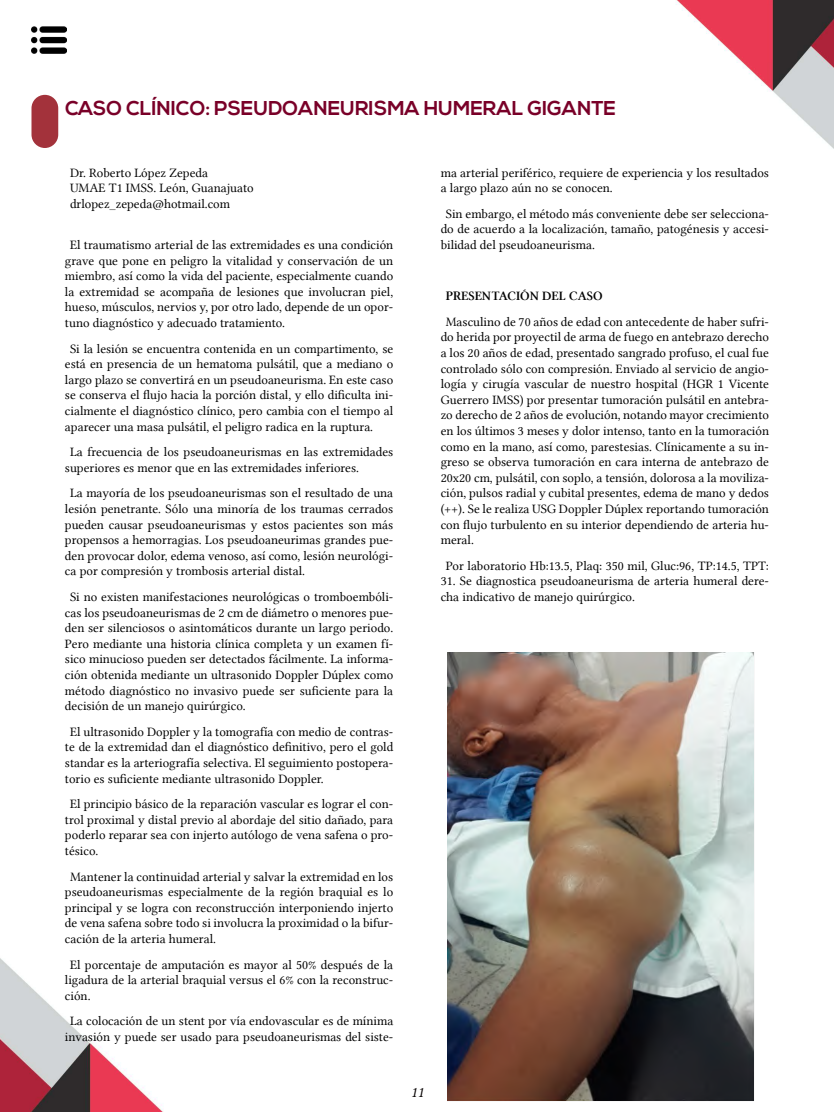
<style>
.page{position:relative;width:834px;height:1112px;background:#fff}
.page>*{position:absolute;margin:0;border:0;box-sizing:border-box;transform-origin:0 0}
.t1{font:700 20px "Nexa";color:#790028}
.t2{font:15px "Lin Libertine I";color:#050000}
.t3{font:13px/15.6px "Lin Libertine";color:#000;text-align:justify}
.t4{font:13px "Lin Libertine Z";color:#000}
</style>
<div class="page">
<img style="left:0;top:0;width:834px;height:1112px">
<img style="left:32px;top:22px;width:35px;height:36px">
<img style="left:447px;top:653px;width:308px;height:448px">
<div style="left:32px;top:95px;width:26px;height:53px;background:#a3323b;border-radius:13px"></div>
<h1 class="t1" style="left:65px;top:97px;width:553px">CASO CLÍNICO: PSEUDOANEURISMA HUMERAL GIGANTE</h1>
<p class="t3" style="left:70px;top:165px;width:185px;text-align:left">Dr. Roberto López Zepeda<br>UMAE T1 IMSS. León, Guanajuato drlopez_zepeda@hotmail.com</p>
<p class="t3" style="left:65px;top:237px;width:330px;text-indent:5px">El traumatismo arterial de las extremidades es una condición grave que pone en peligro la vitalidad y conservación de un miembro, así como la vida del paciente, especialmente cuando la extremidad se acompaña de lesiones que involucran piel, hueso, músculos, nervios y, por otro lado, depende de un opor&shy;tuno diagnóstico y adecuado tratamiento.</p>
<p class="t3" style="left:65px;top:341px;width:330px;text-indent:5px">Si la lesión se encuentra contenida en un compartimento, se está en presencia de un hematoma pulsátil, que a mediano o largo plazo se convertirá en un pseudoaneurisma. En este caso se conserva el flujo hacia la porción distal, y ello dificulta ini&shy;cialmente el diagnóstico clínico, pero cambia con el tiempo al aparecer una masa pulsátil, el peligro radica en la ruptura.</p>
<p class="t3" style="left:65px;top:444px;width:330px;text-indent:5px">La frecuencia de los pseudoaneurismas en las extremidades superiores es menor que en las extremidades inferiores.</p>
<p class="t3" style="left:65px;top:485px;width:330px;text-indent:5px">La mayoría de los pseudoaneurismas son el resultado de una lesión penetrante. Sólo una minoría de los traumas cerrados pueden causar pseudoaneurismas y estos pacientes son más propensos a hemorragias. Los pseudoaneurimas grandes pue&shy;den provocar dolor, edema venoso, así como, lesión neurológi&shy;ca por compresión y trombosis arterial distal.</p>
<p class="t3" style="left:65px;top:589px;width:330px;text-indent:5px">Si no existen manifestaciones neurológicas o tromboembóli&shy;cas los pseudoaneurismas de 2 cm de diámetro o menores pue&shy;den ser silenciosos o asintomáticos durante un largo periodo.<br>Pero mediante una historia clínica completa y un examen fí&shy;sico minucioso pueden ser detectados fácilmente. La informa&shy;ción obtenida mediante un ultrasonido Doppler Dúplex como método diagnóstico no invasivo puede ser suficiente para la decisión de un manejo quirúrgico.</p>
<p class="t3" style="left:65px;top:724px;width:330px;text-indent:5px">El ultrasonido Doppler y la tomografía con medio de contras&shy;te de la extremidad dan el diagnóstico definitivo, pero el gold standar es la arteriografía selectiva. El seguimiento postopera&shy;torio es suficiente mediante ultrasonido Doppler.</p>
<p class="t3" style="left:65px;top:796px;width:330px;text-indent:5px">El principio básico de la reparación vascular es lograr el con&shy;trol proximal y distal previo al abordaje del sitio dañado, para poderlo reparar sea con injerto autólogo de vena safena o pro&shy;tésico.</p>
<p class="t3" style="left:65px;top:869px;width:330px;text-indent:5px">Mantener la continuidad arterial y salvar la extremidad en los pseudoaneurismas especialmente de la región braquial es lo principal y se logra con reconstrucción interponiendo injerto de vena safena sobre todo si involucra la proximidad o la bifur&shy;cación de la arteria humeral.</p>
<p class="t3" style="left:65px;top:957px;width:330px;text-indent:5px">El porcentaje de amputación es mayor al 50% después de la ligadura de la arterial braquial versus el 6% con la reconstruc&shy;ción.</p>
<p class="t3" style="left:65px;top:1013px;width:330px;text-align:center">La colocación de un stent por vía endovascular es de mínima invasión y puede ser usado para pseudoaneurismas del siste-</p>
<p class="t3" style="left:441px;top:165px;width:330px">ma arterial periférico, requiere de experiencia y los resultados a largo plazo aún no se conocen.</p>
<p class="t3" style="left:441px;top:206px;width:330px;text-indent:5px">Sin embargo, el método más conveniente debe ser selecciona&shy;do de acuerdo a la localización, tamaño, patogénesis y accesi&shy;bilidad del pseudoaneurisma.</p>
<p class="t4" style="left:446px;top:288px;width:158px">PRESENTACIÓN DEL CASO</p>
<p class="t3" style="left:441px;top:314px;width:330px;text-indent:5px">Masculino de 70 años de edad con antecedente de haber sufri&shy;do herida por proyectil de arma de fuego en antebrazo derecho a los 20 años de edad, presentado sangrado profuso, el cual fue controlado sólo con compresión. Enviado al servicio de angio&shy;logía y cirugía vascular de nuestro hospital (HGR 1 Vicente Guerrero IMSS) por presentar tumoración pulsátil en antebra&shy;zo derecho de 2 años de evolución, notando mayor crecimiento en los últimos 3 meses y dolor intenso, tanto en la tumoración como en la mano, así como, parestesias. Clínicamente a su in&shy;greso se observa tumoración en cara interna de antebrazo de 20x20 cm, pulsátil, con soplo, a tensión, dolorosa a la moviliza&shy;ción, pulsos radial y cubital presentes, edema de mano y dedos (++). Se le realiza USG Doppler Dúplex reportando tumoración con flujo turbulento en su interior dependiendo de arteria hu&shy;meral.</p>
<p class="t3" style="left:446px;top:558px;width:325px">Por laboratorio Hb:13.5, Plaq: 350 mil, Gluc:96, TP:14.5, TPT:</p>
<p class="t3" style="left:441px;top:573px;width:330px">31. Se diagnostica pseudoaneurisma de arteria humeral dere&shy;cha indicativo de manejo quirúrgico.</p>
<p class="t2" style="left:410px;top:1083px;width:15px">11</p>
</div>
